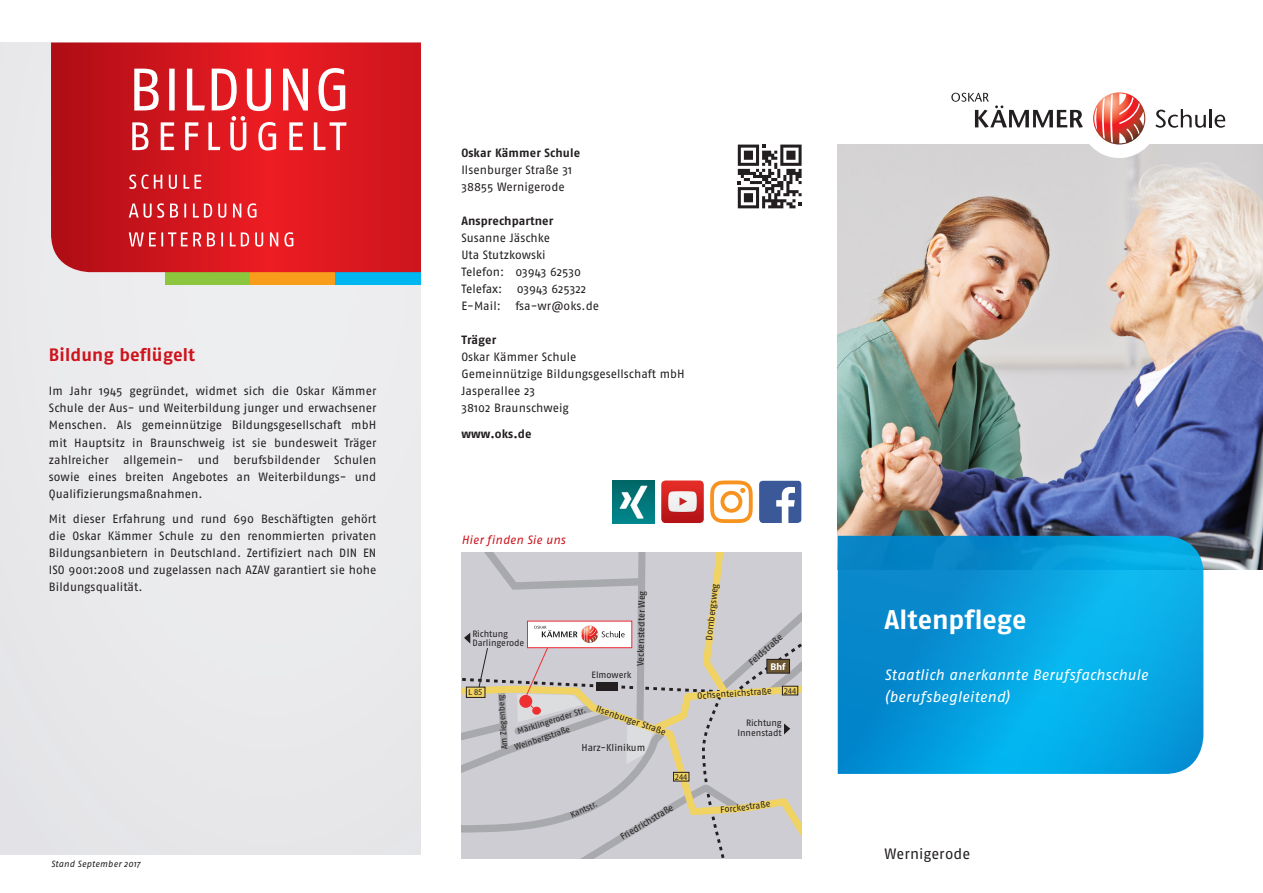
<style>
.page{position:relative;width:1263px;height:893px;background:#fff}
.page>*{position:absolute;margin:0;border:0;box-sizing:border-box;transform-origin:0 0}
.Titel-Headline_1_Fly{font:700 27px "Fago No";color:#fff}
.Headline_2_Innenseit{font:700 18px "Fago No";letter-spacing:.005em;color:#cd151d}
.Subheadline_Titel_Fl{font:italic 15px "Fago No";letter-spacing:.01em;color:#fff}
.Ausbildungsort_Titel{font:15px "Fago No";color:#231f20}
.Copy_Flyer{font:12px/17px "Fago No";letter-spacing:.005em;color:#231f20;text-align:justify}
.Copyhead_Flyer{font:12px/17px "Fago No";color:#231f20}
.Bildunterschrift_u_ä{font:italic 12px "Fago No";letter-spacing:.015em;color:#cd151d}
.Copyhead_Flyer-2{font:700 12px "Fago No";letter-spacing:.005em;color:#231f20}
.Copy_Flyer-2{font:700 12px "Fago No";letter-spacing:.005em;color:#231f20}
.t1{font:9.9px "Fago No";letter-spacing:-.005em;color:#231f20}
.t2{font:700 9.9px "Myriad";color:#fff}
.t3{font:9.15px/9.1px "Fago No";letter-spacing:-.005em;color:#231f20}
.Bildunterschrift_u_ä-2{font:italic 9px "Fago No";letter-spacing:.02em;color:#231f20}
.t4{font:8.85px "Myriad";color:#231f20;scale:.92 1}
.t5{font:8.4px "Fago No";color:#231f20}
.s1{font-weight:700}
</style>
<div class="page">
<img style="left:838px;top:145px;width:425px;height:425px">
<svg style="left:838px;top:536px;width:365px;height:238px;background:#079ddc"></svg>
<div style="left:1080px;top:79px;width:79px;height:79px;background:#fff;border-radius:50%"></div>
<svg style="left:1093px;top:92px;width:52px;height:53px"></svg>
<svg style="left:1155px;top:109px;width:51px;height:19px"></svg>
<hr style="left:1209px;top:109px;width:3px;height:18px;background:#231f20">
<svg style="left:1214px;top:115px;width:11px;height:13px"></svg>
<svg style="left:951px;top:93px;width:132px;height:35px"></svg>
<svg style="left:738px;top:145px;width:63px;height:63px"></svg>
<div style="left:0;top:43px;width:421px;height:812px;background:#eaeaed"></div>
<div style="left:166px;top:272px;width:85px;height:13px;background:#8bc63e"></div>
<div style="left:251px;top:272px;width:85px;height:13px;background:#f89c1c"></div>
<div style="left:336px;top:272px;width:85px;height:13px;background:#00b6f0"></div>
<svg style="left:51px;top:43px;width:370px;height:229px;background:#d0161e"></svg>
<svg style="left:129px;top:232px;width:164px;height:15px;background:#e4565b"></svg>
<svg style="left:129px;top:203px;width:127px;height:15px;background:#e05359"></svg>
<svg style="left:129px;top:174px;width:72px;height:15px"></svg>
<svg style="left:132px;top:68px;width:215px;height:83px;background:#e6575c"></svg>
<svg style="left:759px;top:480px;width:42px;height:43px"></svg>
<svg style="left:710px;top:480px;width:43px;height:43px"></svg>
<img style="left:661px;top:480px;width:43px;height:43px">
<img style="left:612px;top:480px;width:43px;height:43px">
<svg style="left:461px;top:553px;width:340px;height:306px;background:#cbc8c7"></svg>
<p class="Headline_2_Innenseit" style="left:49px;top:345px;width:148px">Bildung beflügelt</p>
<p class="Copy_Flyer" style="left:49px;top:383px;width:329px">Im Jahr 1945 gegründet, widmet sich die Oskar Kämmer Schule der Aus- und Weiterbildung junger und erwachsener Menschen. Als gemeinnützige Bildungsgesellschaft mbH mit Hauptsitz in Braunschweig ist sie bundesweit Träger zahlreicher allgemein- und berufsbildender Schulen sowie eines breiten Angebotes an Weiterbildungs- und Qualifizierungsmaßnahmen.</p>
<p class="Copy_Flyer" style="left:49px;top:510px;width:329px">Mit dieser Erfahrung und rund 690 Beschäftigten gehört die Oskar Kämmer Schule zu den renommierten privaten Bildungsanbietern in Deutschland. Zertifiziert nach DIN EN ISO 9001:2008 und zugelassen nach AZAV garantiert sie hohe Bildungsqualität.</p>
<p class="Bildunterschrift_u_ä-2" style="left:51px;top:859px;width:91px">Stand September 2017</p>
<p class="Copyhead_Flyer" style="left:461px;top:145px;width:120px"><span class="s1">Oskar Kämmer Schule<br></span>Ilsenburger Straße 31</p>
<p class="Copyhead_Flyer" style="left:461px;top:179px;width:105px">38855 Wernigerode</p>
<p class="Copyhead_Flyer-2" style="left:461px;top:214px;width:93px">Ansprechpartner</p>
<p class="Copyhead_Flyer" style="left:461px;top:230px;width:90px">Susanne Jäschke</p>
<p class="Copyhead_Flyer" style="left:461px;top:247px;width:86px">Uta Stutzkowski</p>
<p class="Copyhead_Flyer" style="left:461px;top:264px;width:121px">Telefon: 03943 62530</p>
<p class="Copyhead_Flyer" style="left:461px;top:281px;width:126px">Telefax: 03943 625322</p>
<p class="Copyhead_Flyer" style="left:461px;top:298px;width:139px">E-Mail: fsa-wr@oks.de</p>
<p class="Copyhead_Flyer" style="left:461px;top:332px;width:225px"><span class="s1">Träger<br></span>Oskar Kämmer Schule<br>Gemeinnützige Bildungsgesellschaft mbH</p>
<p class="Copy_Flyer" style="left:461px;top:383px;width:75px">Jasperallee 23</p>
<p class="Copy_Flyer" style="left:461px;top:400px;width:109px">38102 Braunschweig</p>
<p class="Copy_Flyer-2" style="left:461px;top:427px;width:72px">www.oks.de</p>
<p class="Bildunterschrift_u_ä" style="left:461px;top:533px;width:106px">Hier finden Sie uns</p>
<p class="t3" style="left:472px;top:629px;width:54px">Richtung<br>Darlingerode</p>
<p class="t3" style="left:636px;top:666px;width:77px;rotate:-89deg">Veckenstedter Weg</p>
<p class="t3" style="left:592px;top:670px;width:41px">Elmowerk</p>
<p class="t4" style="left:468px;top:688px;width:17px">L 85</p>
<p class="t5" style="left:500px;top:750px;width:56px;rotate:-94deg">Am Ziegenberg</p>
<p class="t3" style="left:598px;top:704px;width:75px;rotate:19deg">Ilsenburger Straße</p>
<p class="t5" style="left:516px;top:727px;width:73px;rotate:-18deg">Märklingeroder Str.</p>
<p class="t5" style="left:513px;top:743px;width:60px;rotate:-19deg">Weinbergstraße</p>
<p class="t1" style="left:581px;top:742px;width:65px">Harz-Klinikum</p>
<p class="t4" style="left:675px;top:772px;width:15px">244</p>
<p class="t5" style="left:569px;top:811px;width:30px;rotate:-25deg">Kantstr.</p>
<p class="t3" style="left:618px;top:833px;width:62px;rotate:-31deg">Friedrichstraße</p>
<p class="t3" style="left:704px;top:640px;width:59px;rotate:-84deg">Dornbergsweg</p>
<p class="t3" style="left:747px;top:660px;width:43px;rotate:-41deg">Feldstraße</p>
<p class="t2" style="left:770px;top:662px;width:17px">Bhf</p>
<p class="t4" style="left:784px;top:686px;width:15px">244</p>
<p class="t3" style="left:697px;top:691px;width:76px;rotate:-4deg">Ochsenteichstraße</p>
<p class="t3" style="left:737px;top:718px;width:46px;text-align:right">Richtung<br>Innenstadt</p>
<p class="t3" style="left:740px;top:803px;width:31px;rotate:-9deg">estraße</p>
<p class="Titel-Headline_1_Fly" style="left:884px;top:604px;width:143px">Altenpflege</p>
<p class="Subheadline_Titel_Fl" style="left:884px;top:667px;width:265px">Staatlich anerkannte Berufsfachschule</p>
<p class="Subheadline_Titel_Fl" style="left:884px;top:688px;width:127px">(berufsbegleitend)</p>
<p class="Ausbildungsort_Titel" style="left:884px;top:845px;width:87px">Wernigerode</p>
</div>
